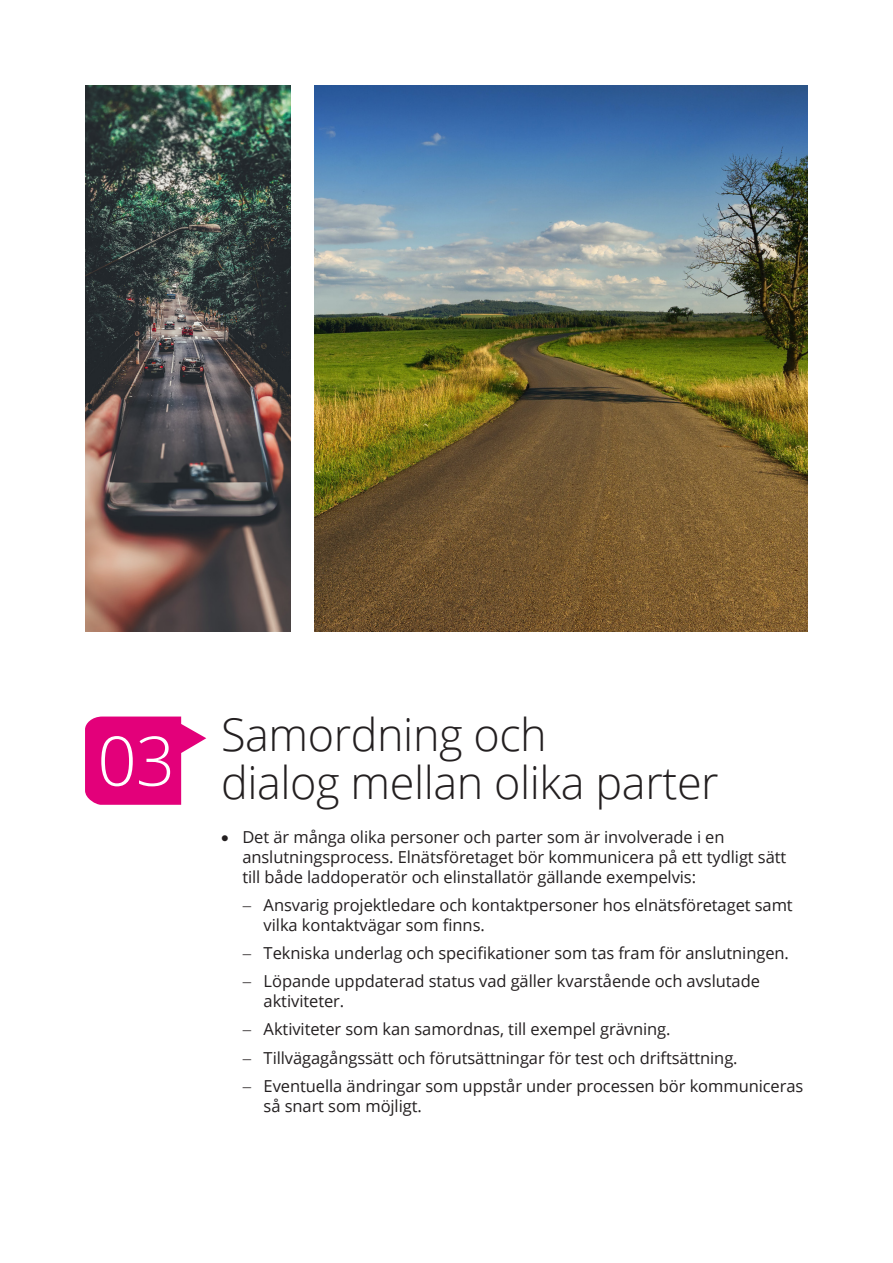
<style>
.page{position:relative;width:893px;height:1263px;background:#fff}
.page>*{position:absolute;margin:0;border:0;box-sizing:border-box;transform-origin:0 0}
.Rubrik_0{font:300 68.55px "Open Sans";color:#fff}
.Rubrik_0-2{font:300 45px/48px "Open Sans";letter-spacing:-.01em;color:#231f20}
.t1{font:16.5px/19.8px "Open Sans";letter-spacing:-.005em;color:#231f20}
</style>
<div class="page">
<svg style="left:85px;top:716px;width:121px;height:89px"></svg>
<img style="left:85px;top:85px;width:205px;height:546px">
<img style="left:315px;top:85px;width:493px;height:546px">
<p class="Rubrik_0" style="left:97px;top:714px;width:79px">03</p>
<p class="Rubrik_0-2" style="left:221px;top:709px;width:499px">Samordning och<br>dialog mellan olika parter</p>
<p class="t1" style="left:242px;top:827px;width:545px;text-indent:-21px">• Det är många olika personer och parter som är involverade i en anslutningsprocess. Elnätsföretaget bör kommunicera på ett tydligt sätt till både laddoperatör och elinstallatör gällande exempelvis:</p>
<p class="t1" style="left:264px;top:894px;width:531px;text-indent:-21px">− Ansvarig projektledare och kontaktpersoner hos elnätsföretaget samt vilka kontaktvägar som finns.</p>
<p class="t1" style="left:242px;top:943px;width:548px">− Tekniska underlag och specifikationer som tas fram för anslutningen.</p>
<p class="t1" style="left:264px;top:971px;width:498px;text-indent:-21px">− Löpande uppdaterad status vad gäller kvarstående och avslutade aktiviteter.</p>
<p class="t1" style="left:242px;top:1019px;width:430px">− Aktiviteter som kan samordnas, till exempel grävning.</p>
<p class="t1" style="left:242px;top:1047px;width:497px">− Tillvägagångssätt och förutsättningar för test och driftsättning.</p>
<p class="t1" style="left:264px;top:1076px;width:541px;text-indent:-21px">− Eventuella ändringar som uppstår under processen bör kommuniceras så snart som möjligt.</p>
</div>
